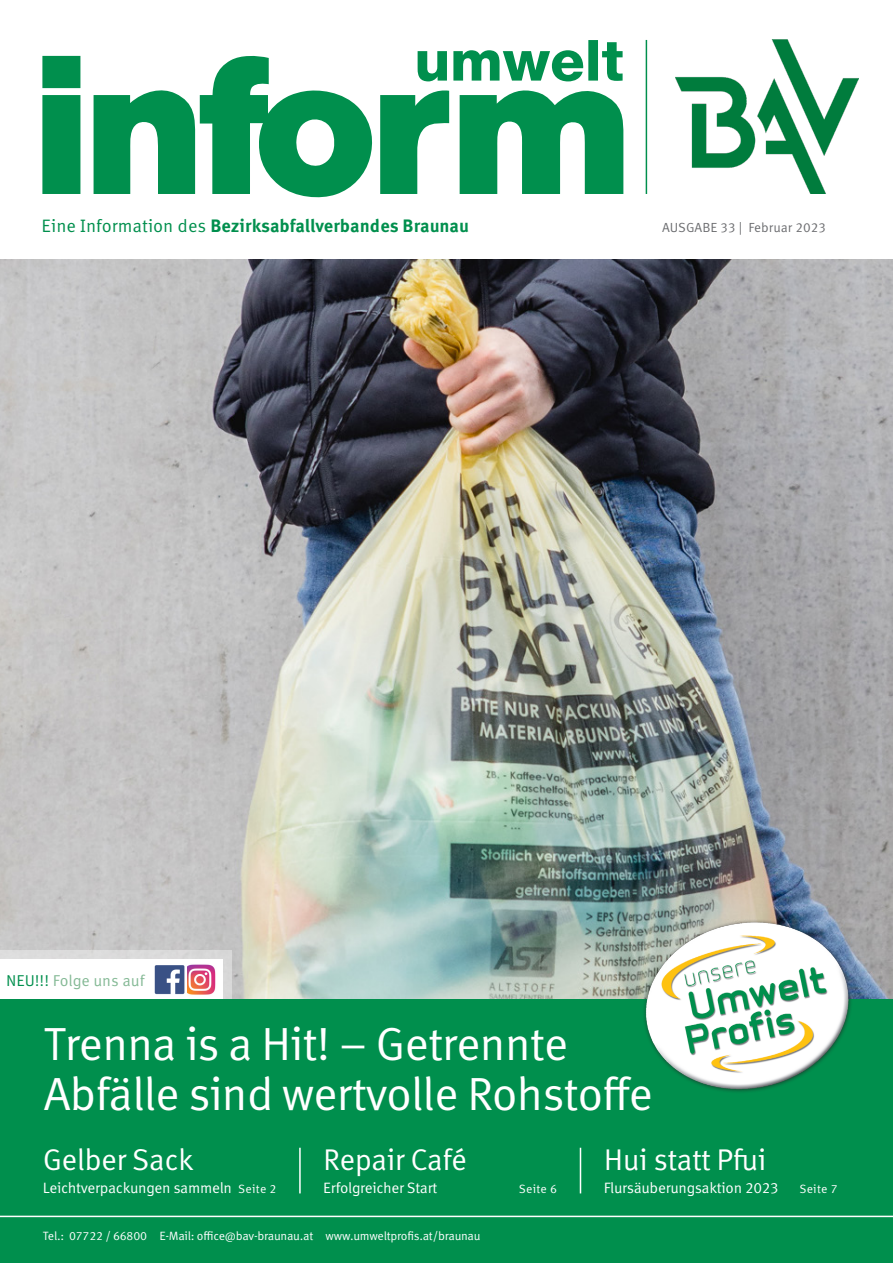
<style>
.page{position:relative;width:893px;height:1263px;background:#fff}
.page>*{position:absolute;margin:0;border:0;box-sizing:border-box;transform-origin:0 0}
.t1{font:46.5px/49.5px "Meta Correspondence OT";letter-spacing:-.03em;color:#fff}
.t2{font:30px "Meta Correspondence OT";letter-spacing:-.02em;color:#fff}
.t3{font:700 18px "Meta Correspondence OT";color:#008f4d}
.Text_Unterüberschrif{font:15.75px "Meta Correspondence OT";color:#84b995}
.t4{font:15px "Meta Correspondence OT";letter-spacing:-.02em;color:#fff}
.t5{font:13.2px "Meta Correspondence OT";color:#6c6d70}
.t6{font:12px "Meta Correspondence OT";letter-spacing:-.02em;color:#fff}
.s1{font-weight:400}
.s2{color:#008f4d}
.s3{font-size:12px}
</style>
<div class="page">
<img style="left:0;top:259px;width:893px;height:740px">
<div style="left:0;top:950px;width:232px;height:55px;background:#dbdbdb"></div>
<hr style="left:646px;top:40px;width:1px;height:154px;background:#008f4d">
<svg style="left:418px;top:40px;width:205px;height:15px"></svg>
<img style="left:676px;top:40px;width:182px;height:154px">
<svg style="left:42px;top:55px;width:581px;height:143px;fill:#008f4d"></svg>
<div style="left:0;top:959px;width:223px;height:48px;background:#fff"></div>
<img style="left:187px;top:964px;width:29px;height:31px">
<img style="left:154px;top:965px;width:31px;height:30px">
<div style="left:0;top:999px;width:893px;height:264px;background:#008f4d"></div>
<hr style="left:299px;top:1148px;width:2px;height:45px;background:#fff">
<hr style="left:580px;top:1148px;width:1px;height:45px;background:#fff">
<hr style="left:0;top:1216px;width:893px;height:1px;background:#fff">
<img style="left:617px;top:916px;width:257px;height:176px">
<p class="t3" style="left:42px;top:215px;width:429px"><span class="s1">Eine Information des</span> Bezirksabfallverbandes Braunau</p>
<p class="t5" style="left:662px;top:220px;width:165px">AUSGABE 33 | Februar 2023</p>
<p class="Text_Unterüberschrif" style="left:6px;top:971px;width:140px"><span class="s2">NEU!!!</span> Folge uns auf</p>
<p class="t1" style="left:43px;top:1020px;width:611px">Trenna is a Hit! – Getrennte<br>Abfälle sind wertvolle Rohstoffe</p>
<p class="t2" style="left:323px;top:1142px;width:145px">Repair Café</p>
<p class="t4" style="left:323px;top:1179px;width:116px">Erfolgreicher Start</p>
<p class="t6" style="left:519px;top:1181px;width:40px">Seite 6</p>
<p class="t2" style="left:43px;top:1142px;width:152px">Gelber Sack</p>
<p class="t4" style="left:43px;top:1179px;width:235px">Leichtverpackungen sammeln <span class="s3">Seite 2</span></p>
<p class="t6" style="left:43px;top:1229px;width:439px">Tel.: 07722 / 66800 E-Mail: office@bav-braunau.at www.umweltprofis.at/braunau</p>
<p class="t2" style="left:604px;top:1142px;width:164px">Hui statt Pfui</p>
<p class="t4" style="left:604px;top:1179px;width:177px">Flursäuberungsaktion 2023</p>
<p class="t6" style="left:799px;top:1181px;width:40px">Seite 7</p>
</div>
